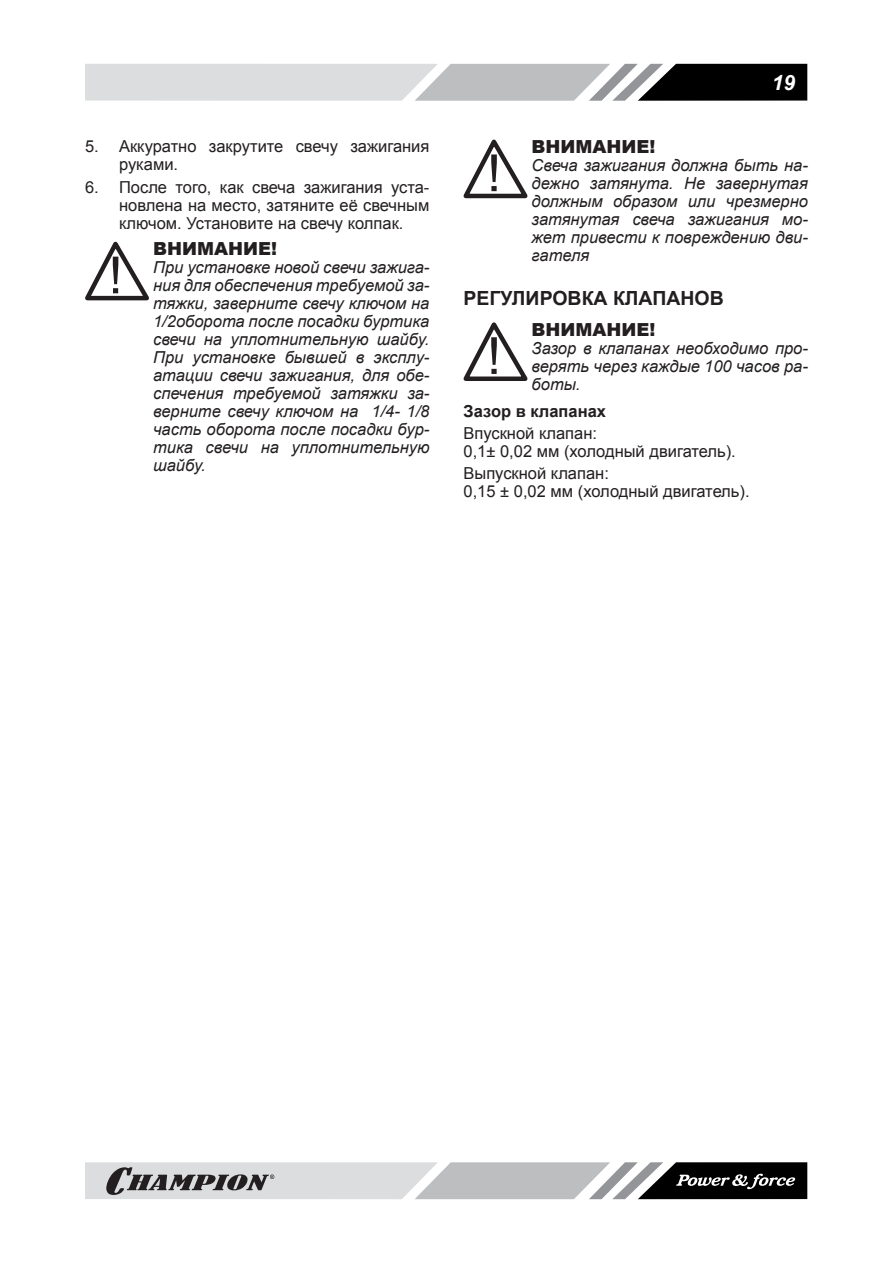
<style>
.page{position:relative;width:893px;height:1263px;background:#fff}
.page>*{position:absolute;margin:0;border:0;box-sizing:border-box;transform-origin:0 0}
.t1{font:italic 700 21px "Arial";color:#fff}
.t2{font:700 19.5px "Arial";color:#231f20}
.t3{font:900 18px "Arial";color:#231f20}
.t4{font:italic 16.5px/18px "Arial";color:#231f20;text-align:justify}
.t5{font:16.5px/18px "Arial";color:#231f20}
.t6{font:700 16.5px "Arial";color:#231f20}
</style>
<div class="page">
<svg style="left:85px;top:64px;width:722px;height:37px;background:#a8a9aa"></svg>
<svg style="left:85px;top:1162px;width:722px;height:37px;background:#a1a2a3"></svg>
<svg style="left:85px;top:241px;width:64px;height:60px"></svg>
<svg style="left:463px;top:139px;width:65px;height:60px"></svg>
<svg style="left:463px;top:322px;width:65px;height:59px"></svg>
<p class="t5" style="left:119px;top:138px;width:312px;text-indent:-34px">5. Аккуратно закрутите свечу зажигания руками.</p>
<p class="t5" style="left:119px;top:178px;width:312px;text-align:justify;text-indent:-34px">6. После того, как свеча зажигания уста&shy;новлена на место, затяните её свечным ключом. Установите на свечу колпак.</p>
<p class="t3" style="left:153px;top:236px;width:125px">ВНИМАНИЕ!</p>
<p class="t4" style="left:153px;top:259px;width:278px">При установке новой свечи зажига&shy;ния для обеспечения требуемой за&shy;тяжки, заверните свечу ключом на 1/2оборота после посадки буртика свечи на уплотнительную шайбу.<br>При установке бывшей в эксплу&shy;атации свечи зажигания, для обе&shy;спечения требуемой затяжки за&shy;верните свечу ключом на 1/4- 1/8 часть оборота после посадки бур&shy;тика свечи на уплотнительную шайбу.</p>
<p class="t1" style="left:772px;top:70px;width:25px">19</p>
<p class="t3" style="left:531px;top:134px;width:125px">ВНИМАНИЕ!</p>
<p class="t4" style="left:531px;top:157px;width:278px">Свеча зажигания должна быть на&shy;дежно затянута. Не завернутая должным образом или чрезмерно затянутая свеча зажигания мо&shy;жет привести к повреждению дви&shy;гателя</p>
<p class="t2" style="left:463px;top:285px;width:262px">РЕГУЛИРОВКА КЛАПАНОВ</p>
<p class="t3" style="left:531px;top:316px;width:125px">ВНИМАНИЕ!</p>
<p class="t4" style="left:531px;top:339px;width:278px">Зазор в клапанах необходимо про&shy;верять через каждые 100 часов ра&shy;боты.</p>
<p class="t6" style="left:463px;top:400px;width:144px">Зазор в клапанах</p>
<p class="t5" style="left:463px;top:424px;width:274px">Впускной клапан:<br>0,1± 0,02 мм (холодный двигатель).</p>
<p class="t5" style="left:463px;top:464px;width:288px">Выпускной клапан:<br>0,15 ± 0,02 мм (холодный двигатель).</p>
</div>
